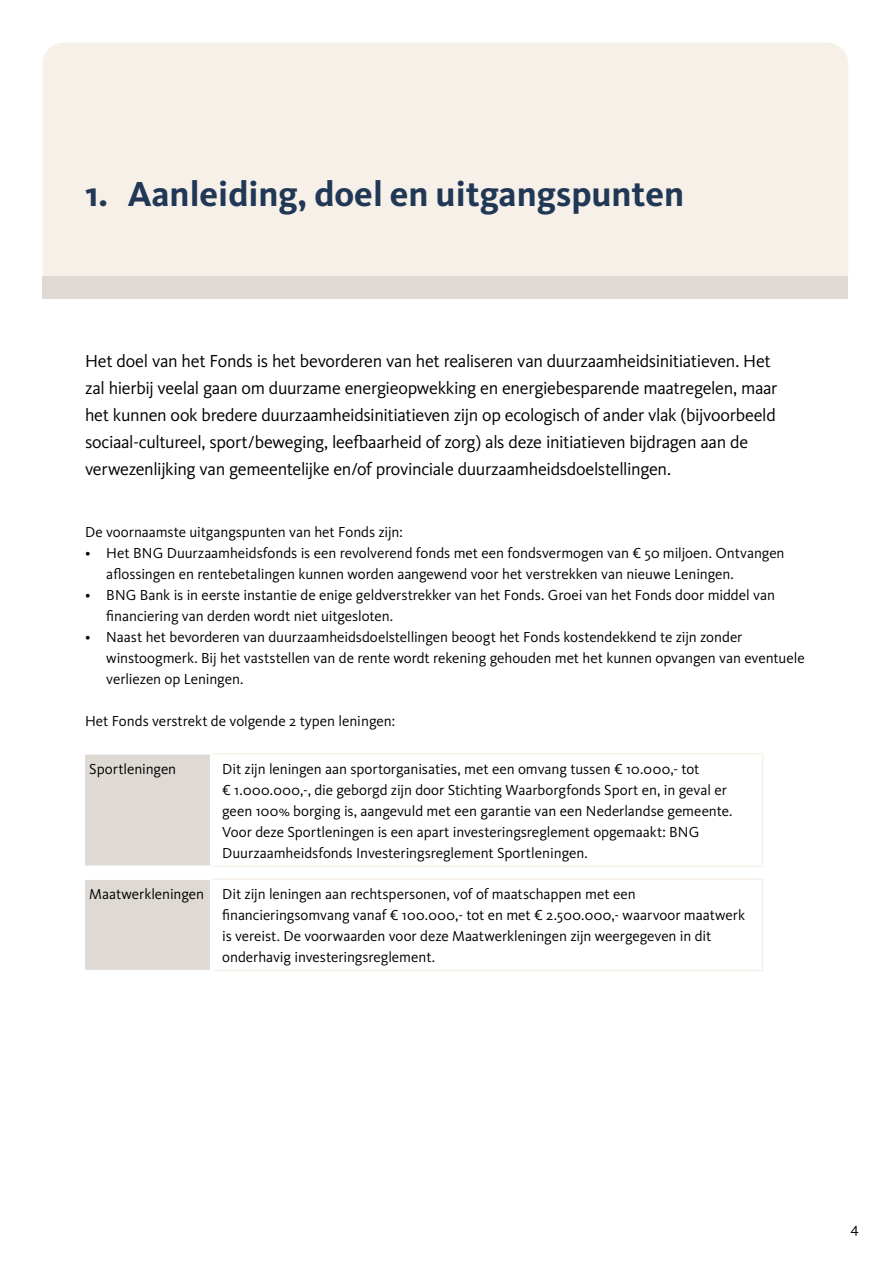
<style>
.page{position:relative;width:893px;height:1263px;background:#fff}
.page>*{position:absolute;margin:0;border:0;box-sizing:border-box;transform-origin:0 0}
.t1{font:700 36px "Kievit OT";color:#203856}
.t2{font:18px/27px "Kievit OT";letter-spacing:-.02em;color:#000}
.t3{font:15px/21px "Kievit OT";letter-spacing:-.005em;color:#000}
</style>
<div class="page">
<div style="left:43px;top:43px;width:805px;height:233px;background:#f7f0e8"></div>
<div style="left:43px;top:276px;width:805px;height:22px;background:#dfd9d4"></div>
<div style="left:85px;top:755px;width:125px;height:215px;background:#dfd9d4"></div>
<hr style="left:85px;top:865px;width:129px;height:2px;background:#fff">
<hr style="left:85px;top:878px;width:129px;height:2px;background:#fff">
<hr style="left:214px;top:753px;width:549px;height:2px;background:#f7f0e8">
<hr style="left:762px;top:754px;width:1px;height:111px;background:#f7f0e8">
<hr style="left:214px;top:865px;width:549px;height:2px;background:#f7f0e8">
<hr style="left:214px;top:878px;width:549px;height:2px;background:#f7f0e8">
<hr style="left:762px;top:880px;width:1px;height:90px;background:#f7f0e8">
<hr style="left:214px;top:970px;width:549px;height:1px;background:#f7f0e8">
<h1 class="t1" style="left:85px;top:173px;width:601px">1. Aanleiding, doel en uitgangspunten</h1>
<p class="t2" style="left:85px;top:347px;width:694px">Het doel van het Fonds is het bevorderen van het realiseren van duurzaamheidsinitiatieven. Het zal hierbij veelal gaan om duurzame energieopwekking en energiebesparende maatregelen, maar het kunnen ook bredere duurzaamheidsinitiatieven zijn op ecologisch of ander vlak (bijvoorbeeld sociaal-cultureel, sport/beweging, leefbaarheid of zorg) als deze initiatieven bijdragen aan de verwezenlijking van gemeentelijke en/of provinciale duurzaamheidsdoelstellingen.</p>
<p class="t3" style="left:85px;top:522px;width:319px">De voornaamste uitgangspunten van het Fonds zijn:</p>
<p class="t3" style="left:106px;top:543px;width:680px;text-indent:-21px">• Het BNG Duurzaamheidsfonds is een revolverend fonds met een fondsvermogen van € 50 miljoen. Ontvangen aflossingen en rentebetalingen kunnen worden aangewend voor het verstrekken van nieuwe Leningen.</p>
<p class="t3" style="left:106px;top:585px;width:670px;text-indent:-21px">• BNG Bank is in eerste instantie de enige geldverstrekker van het Fonds. Groei van het Fonds door middel van financiering van derden wordt niet uitgesloten.</p>
<p class="t3" style="left:106px;top:627px;width:700px;text-indent:-21px">• Naast het bevorderen van duurzaamheidsdoelstellingen beoogt het Fonds kostendekkend te zijn zonder winstoogmerk. Bij het vaststellen van de rente wordt rekening gehouden met het kunnen opvangen van eventuele verliezen op Leningen.</p>
<p class="t3" style="left:85px;top:711px;width:312px">Het Fonds verstrekt de volgende 2 typen leningen:</p>
<p class="t3" style="left:89px;top:758px;width:88px">Sportleningen</p>
<p class="t3" style="left:222px;top:758px;width:512px">Dit zijn leningen aan sportorganisaties, met een omvang tussen € 10.000,- tot<br>€ 1.000.000,-, die geborgd zijn door Stichting Waarborgfonds Sport en, in geval er geen 100% borging is, aangevuld met een garantie van een Nederlandse gemeente.<br>Voor deze Sportleningen is een apart investeringsreglement opgemaakt: BNG Duurzaamheidsfonds Investeringsreglement Sportleningen.</p>
<p class="t3" style="left:222px;top:884px;width:524px;text-indent:-133px">Maatwerkleningen Dit zijn leningen aan rechtspersonen, vof of maatschappen met een financieringsomvang vanaf € 100.000,- tot en met € 2.500.000,- waarvoor maatwerk is vereist. De voorwaarden voor deze Maatwerkleningen zijn weergegeven in dit onderhavig investeringsreglement.</p>
<p class="t3" style="left:850px;top:1217px;width:10px">4</p>
</div>
